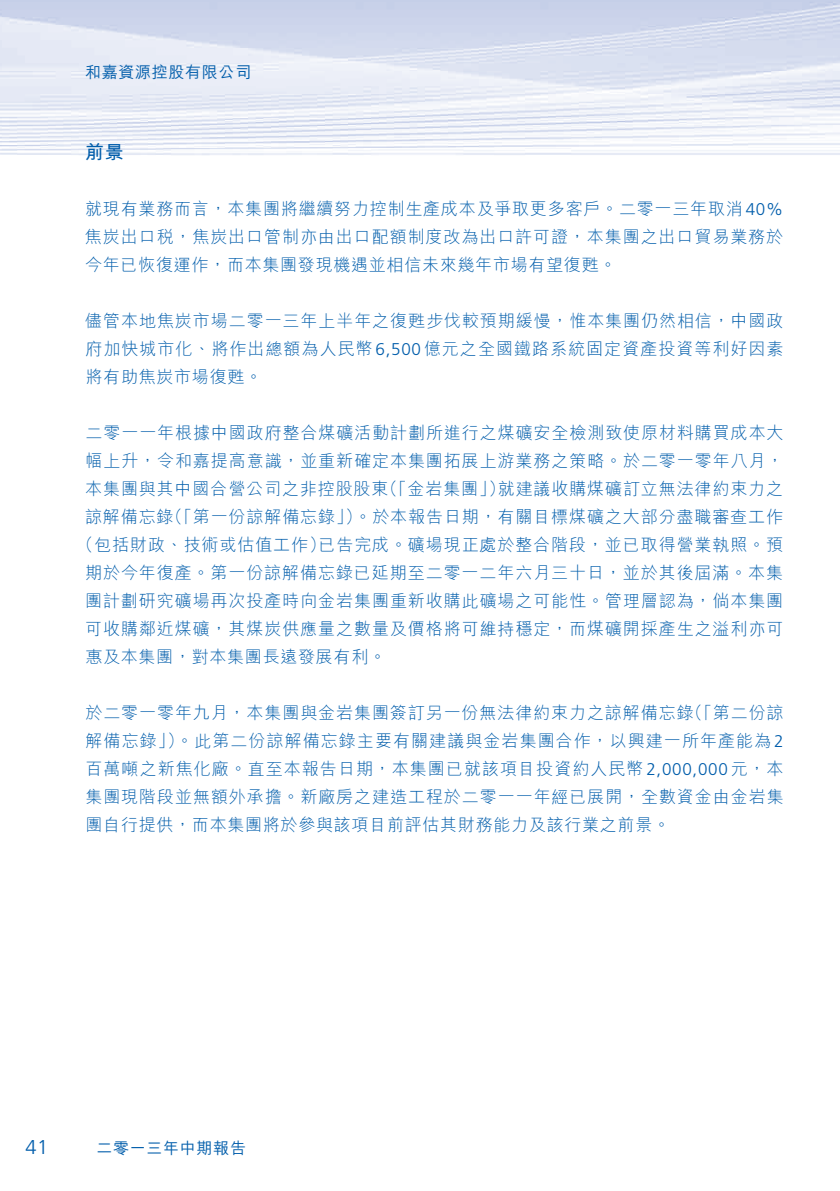
<style>
.page{position:relative;width:840px;height:1191px;background:#fff}
.page>*{position:absolute;margin:0;border:0;box-sizing:border-box;transform-origin:0 0}
.t1{font:300 20px "Frutiger";color:#015dab}
.t2{font:700 19px "M Hei HK";color:#015dab}
.t3{font:300 17px/28px "M Hei HK";letter-spacing:.055em;color:#015dab}
.t4{font:500 16px "M Hei HK";letter-spacing:.04em;color:#015dab}
.s1{font-family:"Frutiger"}
</style>
<div class="page">
<img style="left:0;top:0;width:839px;height:155px">
<p class="t4" style="left:85px;top:60px;width:168px">和嘉資源控股有限公司</p>
<p class="t2" style="left:85px;top:138px;width:40px">前景</p>
<p class="t3" style="left:85px;top:194px;width:699px;text-align:justify">就現有業務而言，本集團將繼續努力控制生產成本及爭取更多客戶。二零一三年取消<span class="s1">40%</span>焦炭出口稅，焦炭出口管制亦由出口配額制度改為出口許可證，本集團之出口貿易業務於今年已恢復運作，而本集團發現機遇並相信未來幾年市場有望復甦。</p>
<p class="t3" style="left:85px;top:306px;width:699px;text-align:justify">儘管本地焦炭市場二零一三年上半年之復甦步伐較預期緩慢，惟本集團仍然相信，中國政府加快城市化、將作出總額為人民幣<span class="s1">6,500</span>億元之全國鐵路系統固定資產投資等利好因素將有助焦炭市場復甦。</p>
<p class="t3" style="left:85px;top:418px;width:699px;text-align:right">二零一一年根據中國政府整合煤礦活動計劃所進行之煤礦安全檢測致使原材料購買成本大幅上升，令和嘉提高意識，並重新確定本集團拓展上游業務之策略。於二零一零年八月，就建議收購煤礦訂立無法律約束力之</p>
<p class="t3" style="left:380px;top:474px;width:126px">（「金岩集團」）</p>
<p class="t3" style="left:166px;top:474px;width:618px;text-indent:-80px">本集團與其中國合營公司之非控股股東<br>（「第一份諒解備忘錄」）。於本報告日期，有關目標煤礦之大部分盡職審查工作</p>
<p class="t3" style="left:85px;top:502px;width:90px">諒解備忘錄</p>
<p class="t3" style="left:85px;top:530px;width:699px;text-indent:-9px">（包括財政、技術或估值工作）<br>期於今年復產。第一份諒解備忘錄已延期至二零一二年六月三十日，並於其後屆滿。本集團計劃研究礦場再次投產時向金岩集團重新收購此礦場之可能性。管理層認為，倘本集團可收購鄰近煤礦，其煤炭供應量之數量及價格將可維持穩定，而煤礦開採產生之溢利亦可惠及本集團，對本集團長遠發展有利。</p>
<p class="t3" style="left:685px;top:698px;width:99px">（「第二份諒</p>
<p class="t3" style="left:318px;top:530px;width:466px">已告完成。礦場現正處於整合階段，並已取得營業執照。預</p>
<p class="t3" style="left:85px;top:698px;width:699px">於二零一零年九月，本集團與金岩集團簽訂另一份無法律約束力之諒解備忘錄<br>解備忘錄」）。此第二份諒解備忘錄主要有關建議與金岩集團合作，以興建一所年產能為<span class="s1">2</span>百萬噸之新焦化廠。直至本報告日期，本集團已就該項目投資約人民幣<span class="s1">2,000,000</span> 元，本集團現階段並無額外承擔。新廠房之建造工程於二零一一年經已展開，全數資金由金岩集團自行提供，而本集團將於參與該項目前評估其財務能力及該行業之前景。</p>
<p class="t1" style="left:25px;top:1135px;width:25px">41</p>
<p class="t4" style="left:96px;top:1136px;width:151px">二零一三年中期報告</p>
</div>
